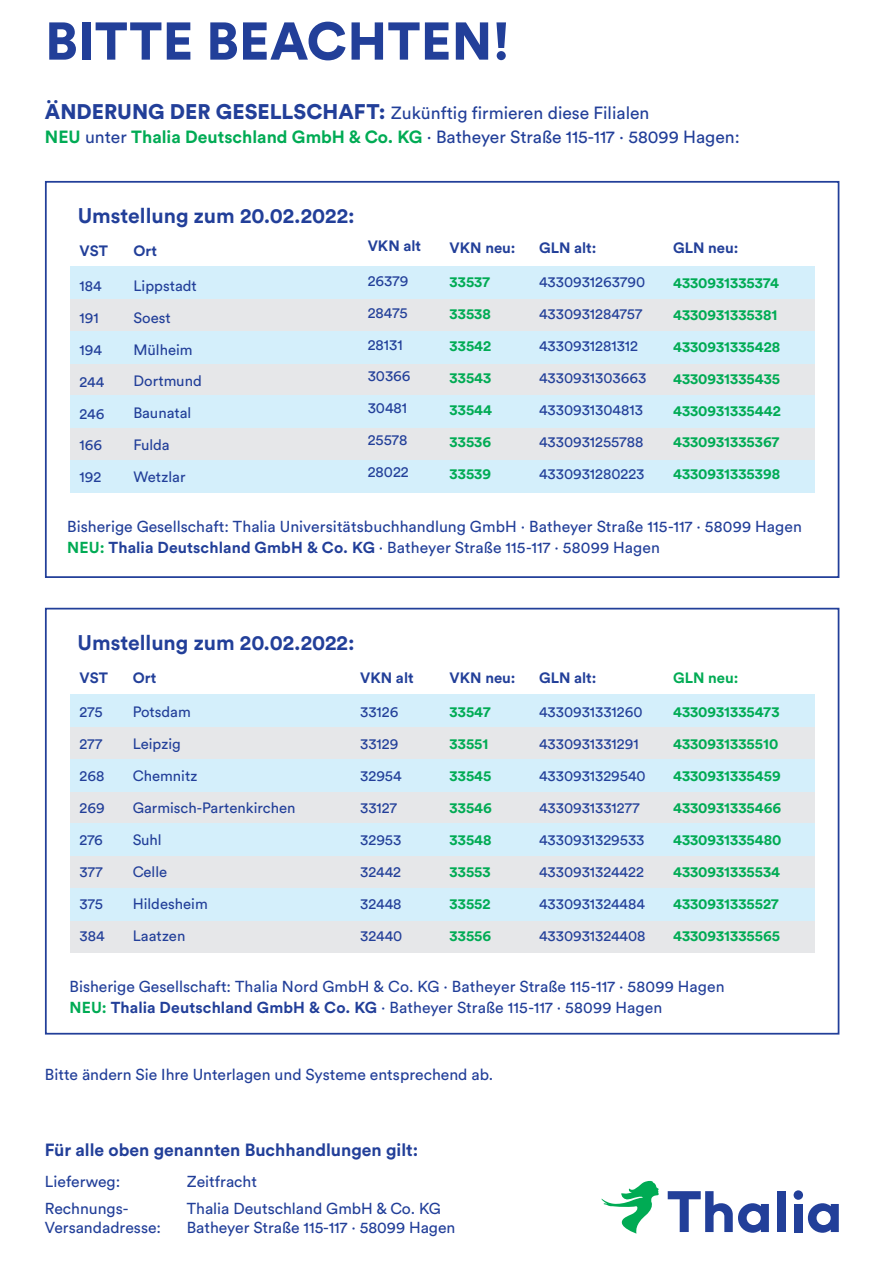
<style>
.page{position:relative;width:887px;height:1263px;background:#fff}
.page>*{position:absolute;margin:0;border:0;box-sizing:border-box;transform-origin:0 0}
.t1{font:900 52.5px "Circular Pro";letter-spacing:.005em;color:#223f99}
.t2{font:700 21px "Circular Pro";color:#223f99}
.t3{font:17.5px/24.5px "Circular Pro";color:#223f99}
.t4{font:700 17.5px "Circular Pro";color:#223f99}
.t5{font:15.75px/21px "Circular Std";letter-spacing:.005em;color:#223f99}
.t6{font:15.75px "Circular Pro";color:#223f99}
.t7{font:14.88px/31.8px "Circular Pro";color:#223f99}
.t8{font:700 14.88px/31.8px "Circular Pro";color:#00ab54}
.t9{font:700 14.88px "Circular Pro";color:#223f99}
.s1{font-weight:900;font-size:21px}
.s2{font-weight:700;color:#00ab54}
.s3{font-family:"Circular Pro"}
.s4{font-weight:700}
</style>
<div class="page">
<div style="left:70px;top:299px;width:744px;height:32px;background:#e6e7e9"></div>
<div style="left:70px;top:363px;width:744px;height:32px;background:#e6e7e9"></div>
<div style="left:70px;top:428px;width:744px;height:32px;background:#e6e7e9"></div>
<div style="left:70px;top:266px;width:744px;height:33px;background:#d4effb"></div>
<div style="left:70px;top:331px;width:744px;height:32px;background:#d4effb"></div>
<div style="left:70px;top:395px;width:744px;height:33px;background:#d4effb"></div>
<div style="left:70px;top:460px;width:744px;height:32px;background:#d4effb"></div>
<div style="left:70px;top:694px;width:744px;height:33px;background:#d4effb"></div>
<div style="left:70px;top:727px;width:744px;height:32px;background:#e6e7e9"></div>
<div style="left:70px;top:791px;width:744px;height:32px;background:#e6e7e9"></div>
<div style="left:70px;top:855px;width:744px;height:33px;background:#e6e7e9"></div>
<div style="left:70px;top:920px;width:744px;height:32px;background:#e6e7e9"></div>
<div style="left:70px;top:759px;width:744px;height:32px;background:#d4effb"></div>
<div style="left:70px;top:823px;width:744px;height:32px;background:#d4effb"></div>
<div style="left:70px;top:888px;width:744px;height:32px;background:#d4effb"></div>
<svg style="left:807px;top:1203px;width:31px;height:29px"></svg>
<div style="left:793px;top:1190px;width:9px;height:9px;background:#223f99;border-radius:50%"></div>
<div style="left:777px;top:1191px;width:8px;height:40px;background:#223f99"></div>
<div style="left:793px;top:1203px;width:9px;height:28px;background:#223f99"></div>
<svg style="left:667px;top:1191px;width:101px;height:41px"></svg>
<svg style="left:601px;top:1180px;width:57px;height:53px"></svg>
<div style="left:45px;top:181px;width:794px;height:397px;border:2px solid #223f99"></div>
<div style="left:45px;top:607px;width:794px;height:427px;border:2px solid #223f99"></div>
<h1 class="t1" style="left:45px;top:5px;width:466px">BITTE BEACHTEN!</h1>
<p class="t3" style="left:45px;top:99px;width:696px"><span class="s1">ÄNDERUNG DER GESELLSCHAFT:</span> Zukünftig firmieren diese Filialen<br><span class="s2">NEU</span> unter <span class="s2">Thalia Deutschland GmbH &amp; Co. KG</span> · Batheyer Straße 115-117 · 58099 Hagen:</p>
<h2 class="t2" style="left:78px;top:201px;width:278px">Umstellung zum 20.02.2022:</h2>
<p class="t9" style="left:79px;top:241px;width:30px">VST</p>
<p class="t7" style="left:79px;top:269px;width:26px">184<br>191<br>194<br>244<br>246<br>166<br>192</p>
<p class="t9" style="left:133px;top:241px;width:25px">Ort</p>
<p class="t7" style="left:133px;top:269px;width:70px">Lippstadt<br>Soest<br>Mülheim<br>Dortmund<br>Baunatal<br>Fulda<br>Wetzlar</p>
<p class="t9" style="left:367px;top:236px;width:55px">VKN alt</p>
<p class="t7" style="left:367px;top:264px;width:44px">26379<br>28475<br>28131<br>30366<br>30481<br>25578<br>28022</p>
<p class="t9" style="left:449px;top:237px;width:67px">VKN neu:</p>
<p class="t8" style="left:449px;top:265px;width:44px">33537<br>33538<br>33542<br>33543<br>33544<br>33536<br>33539</p>
<p class="t9" style="left:538px;top:237px;width:59px">GLN alt:</p>
<p class="t7" style="left:538px;top:265px;width:109px">4330931263790<br>4330931284757<br>4330931281312<br>4330931303663<br>4330931304813<br>4330931255788<br>4330931280223</p>
<p class="t9" style="left:672px;top:238px;width:67px">GLN neu:</p>
<p class="t8" style="left:672px;top:266px;width:109px">4330931335374<br>4330931335381<br>4330931335428<br>4330931335435<br>4330931335442<br>4330931335367<br>4330931335398</p>
<p class="t5" style="left:67px;top:515px;width:736px"><span class="s3">Bisherige Gesellschaft:</span> Thalia Universitätsbuchhandlung GmbH · Batheyer Straße 115-117 · 58099 Hagen<br><span class="s2">NEU:</span> <span class="s4">Thalia Deutschland GmbH &amp; Co. KG</span> · Batheyer Straße 115-117 · 58099 Hagen</p>
<h2 class="t2" style="left:78px;top:627px;width:278px">Umstellung zum 20.02.2022:</h2>
<p class="t9" style="left:79px;top:667px;width:30px">VST</p>
<p class="t7" style="left:79px;top:695px;width:27px">275<br>277<br>268<br>269<br>276<br>377<br>375<br>384</p>
<p class="t9" style="left:133px;top:667px;width:25px">Ort</p>
<p class="t7" style="left:133px;top:695px;width:164px">Potsdam<br>Leipzig<br>Chemnitz<br>Garmisch-Partenkirchen<br>Suhl<br>Celle<br>Hildesheim<br>Laatzen</p>
<p class="t9" style="left:360px;top:667px;width:55px">VKN alt</p>
<p class="t7" style="left:360px;top:695px;width:44px">33126<br>33129<br>32954<br>33127<br>32953<br>32442<br>32448<br>32440</p>
<p class="t9" style="left:449px;top:667px;width:67px">VKN neu:</p>
<p class="t8" style="left:449px;top:695px;width:44px">33547<br>33551<br>33545<br>33546<br>33548<br>33553<br>33552<br>33556</p>
<p class="t9" style="left:538px;top:667px;width:59px">GLN alt:</p>
<p class="t7" style="left:538px;top:695px;width:108px">4330931331260<br>4330931331291<br>4330931329540<br>4330931331277<br>4330931329533<br>4330931324422<br>4330931324484<br>4330931324408</p>
<p class="t8" style="left:672px;top:661px;width:67px">GLN neu:</p>
<p class="t8" style="left:672px;top:695px;width:110px">4330931335473<br>4330931335510<br>4330931335459<br>4330931335466<br>4330931335480<br>4330931335534<br>4330931335527<br>4330931335565</p>
<p class="t5" style="left:69px;top:975px;width:656px"><span class="s3">Bisherige Gesellschaft:</span> Thalia Nord GmbH &amp; Co. KG · Batheyer Straße 115-117 · 58099 Hagen<br><span class="s2">NEU:</span> <span class="s4">Thalia Deutschland GmbH &amp; Co. KG</span> · Batheyer Straße 115-117 · 58099 Hagen</p>
<p class="t6" style="left:45px;top:1064px;width:449px">Bitte ändern Sie Ihre Unterlagen und Systeme entsprechend ab.</p>
<p class="t4" style="left:45px;top:1137px;width:374px">Für alle oben genannten Buchhandlungen gilt:</p>
<p class="t6" style="left:45px;top:1170px;width:77px">Lieferweg:</p>
<p class="t6" style="left:187px;top:1170px;width:72px">Zeitfracht</p>
<p class="t6" style="left:45px;top:1197px;width:85px">Rechnungs-</p>
<p class="t6" style="left:187px;top:1197px;width:255px">Thalia Deutschland GmbH &amp; Co. KG</p>
<p class="t6" style="left:45px;top:1217px;width:118px">Versandadresse:</p>
<p class="t6" style="left:187px;top:1217px;width:270px">Batheyer Straße 115-117 · 58099 Hagen</p>
</div>
